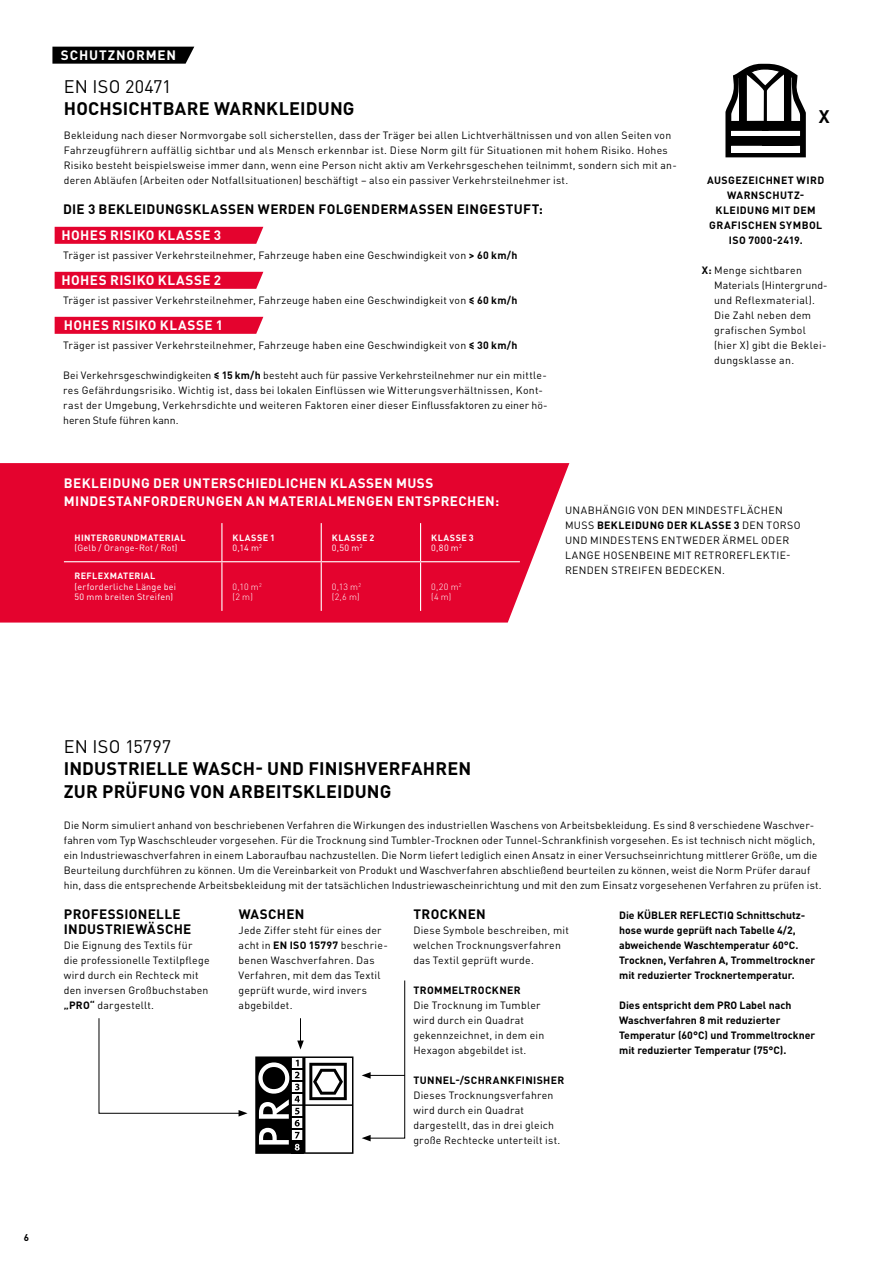
<style>
.page{position:relative;width:893px;height:1263px;background:#fff}
.page>*{position:absolute;margin:0;border:0;box-sizing:border-box;transform-origin:0 0}
.t1{font:700 18px/22.5px "DIN Pro";letter-spacing:.01em;color:#000}
.t2{font:18px "DIN Pro";letter-spacing:.005em;color:#000}
.t3{font:700 13.5px/18px "DIN Pro";letter-spacing:.025em;color:#fff}
.t4{font:700 13.5px/15px "DIN Pro";letter-spacing:.02em;color:#000}
.t5{font:700 13.5px "DIN Pro";letter-spacing:.065em;color:#fff}
.t6{font:10.5px/15px "DIN Pro";letter-spacing:.02em;color:#000}
.t7{font:700 10.5px/15px "DIN Pro";color:#000}
.t8{font:700 10.5px/15px "DIN Pro";letter-spacing:.04em;color:#000;text-align:center}
.t9{font:700 10.5px "DIN Pro";letter-spacing:.03em;color:#000}
.t10{font:700 10.5px "DIN Pro";letter-spacing:.035em;color:#000}
.t11{font:700 9.75px "DIN Pro";color:#000}
.t12{font:700 9px/10.5px "DIN Pro";letter-spacing:.04em;color:#fff}
.t13{font:9px/10.5px "DIN Pro";letter-spacing:.025em;color:#fff}
.t14{font:300 9px/10.5px "DIN Pro";color:#fff}
.s1{font-weight:700}
.s2{font-weight:400}
</style>
<div class="page">
<svg style="left:725px;top:64px;width:81px;height:93px"></svg>
<svg style="left:55px;top:227px;width:208px;height:17px;background:#e40933"></svg>
<svg style="left:55px;top:272px;width:208px;height:17px;background:#e40933"></svg>
<svg style="left:55px;top:317px;width:208px;height:17px;background:#e40933"></svg>
<div style="left:0;top:463px;width:569px;height:159px;background:#e4032e"></div>
<hr style="left:221px;top:523px;width:1px;height:38px;background:#fff">
<hr style="left:321px;top:523px;width:1px;height:38px;background:#fff">
<hr style="left:420px;top:523px;width:1px;height:38px;background:#fff">
<hr style="left:64px;top:561px;width:158px;height:1px;background:#fff">
<hr style="left:222px;top:561px;width:99px;height:1px;background:#fff">
<hr style="left:221px;top:562px;width:1px;height:49px;background:#fff">
<hr style="left:321px;top:561px;width:100px;height:1px;background:#fff">
<hr style="left:321px;top:562px;width:1px;height:49px;background:#fff">
<hr style="left:421px;top:561px;width:99px;height:1px;background:#fff">
<hr style="left:420px;top:562px;width:1px;height:49px;background:#fff">
<svg style="left:52px;top:47px;width:142px;height:17px;background:#0d0d0d"></svg>
<svg style="left:99px;top:1018px;width:149px;height:98px"></svg>
<svg style="left:297px;top:1018px;width:7px;height:31px"></svg>
<svg style="left:362px;top:980px;width:43px;height:161px"></svg>
<svg style="left:255px;top:1056px;width:98px;height:98px"></svg>
<p class="t5" style="left:61px;top:44px;width:117px">SCHUTZNORMEN</p>
<h1 class="t2" style="left:64px;top:72px;width:109px">EN ISO 20471</h1>
<h1 class="t1" style="left:64px;top:95px;width:292px">HOCHSICHTBARE WARNKLEIDUNG</h1>
<p class="t6" style="left:64px;top:126px;width:615px">Bekleidung nach dieser Normvorgabe soll sicherstellen, dass der Träger bei allen Lichtverhältnissen und von allen Seiten von Fahrzeugführern auffällig sichtbar und als Mensch erkennbar ist. Diese Norm gilt für Situationen mit hohem Risiko. Hohes Risiko besteht beispielsweise immer dann, wenn eine Person nicht aktiv am Verkehrsgeschehen teilnimmt, sondern sich mit an&shy;deren Abläufen (Arbeiten oder Notfallsituationen) beschäftigt – also ein passiver Verkehrsteilnehmer ist.</p>
<p class="t4" style="left:63px;top:200px;width:481px">DIE 3 BEKLEIDUNGSKLASSEN WERDEN FOLGENDERMASSEN EINGESTUFT:</p>
<p class="t3" style="left:62px;top:225px;width:161px">HOHES RISIKO KLASSE 3</p>
<p class="t6" style="left:63px;top:246px;width:456px">Träger ist passiver Verkehrsteilnehmer, Fahrzeuge haben eine Geschwindigkeit von <span class="s1">&gt; 60 km/h</span></p>
<p class="t3" style="left:62px;top:270px;width:161px">HOHES RISIKO KLASSE 2</p>
<p class="t6" style="left:63px;top:291px;width:456px">Träger ist passiver Verkehrsteilnehmer, Fahrzeuge haben eine Geschwindigkeit von <span class="s1">≤ 60 km/h</span></p>
<p class="t3" style="left:64px;top:315px;width:161px">HOHES RISIKO KLASSE 1</p>
<p class="t6" style="left:63px;top:336px;width:456px">Träger ist passiver Verkehrsteilnehmer, Fahrzeuge haben eine Geschwindigkeit von <span class="s1">≤ 30 km/h</span></p>
<p class="t6" style="left:63px;top:366px;width:486px">Bei Verkehrsgeschwindigkeiten <span class="s1">≤ 15 km/h</span> besteht auch für passive Verkehrsteilnehmer nur ein mittle&shy;res Gefährdungsrisiko. Wichtig ist, dass bei lokalen Einflüssen wie Witterungsverhältnissen, Kont&shy;rast der Umgebung, Verkehrsdichte und weiteren Faktoren einer dieser Einflussfaktoren zu einer hö&shy;heren Stufe führen kann.</p>
<h1 class="t1" style="left:819px;top:103px;width:12px">X</h1>
<p class="t8" style="left:707px;top:171px;width:119px">AUSGEZEICHNET WIRD<br>WARNSCHUTZ-<br>KLEIDUNG MIT DEM<br>GRAFISCHEN SYMBOL<br>ISO 7000-2419.</p>
<p class="t6" style="left:714px;top:261px;width:115px;text-indent:-12px"><span class="s1">X:</span> Menge sichtbaren<br>Materials (Hintergrund&shy;und Reflexmaterial).<br>Die Zahl neben dem grafischen Symbol (hier X) gibt die Beklei&shy;dungsklasse an.</p>
<p class="t3" style="left:64px;top:472px;width:437px">BEKLEIDUNG DER UNTERSCHIEDLICHEN KLASSEN MUSS<br>MINDESTANFORDERUNGEN AN MATERIALMENGEN ENTSPRECHEN:</p>
<p class="t12" style="left:75px;top:531px;width:113px">HINTERGRUNDMATERIAL</p>
<p class="t13" style="left:75px;top:542px;width:105px">(Gelb / Orange-Rot / Rot)</p>
<p class="t12" style="left:233px;top:531px;width:44px">KLASSE 1<br><span class="s2">0,14 m</span><sup>2</sup></p>
<p class="t12" style="left:332px;top:531px;width:44px">KLASSE 2<br><span class="s2">0,50 m</span><sup>2</sup></p>
<p class="t12" style="left:431px;top:531px;width:44px">KLASSE 3<br><span class="s2">0,80 m</span><sup>2</sup></p>
<p class="t12" style="left:75px;top:570px;width:82px">REFLEXMATERIAL</p>
<p class="t13" style="left:75px;top:580px;width:103px">(erforderliche Länge bei<br>50 mm breiten Streifen)</p>
<p class="t14" style="left:233px;top:580px;width:31px">0,10 m<sup>2 </sup>(2 m)</p>
<p class="t14" style="left:332px;top:580px;width:31px">0,13 m<sup>2 </sup>(2,6 m)</p>
<p class="t14" style="left:431px;top:580px;width:32px">0,20 m<sup>2 </sup>(4 m)</p>
<p class="t6" style="left:565px;top:501px;width:237px">UNABHÄNGIG VON DEN MINDESTFLÄCHEN MUSS <span class="s1">BEKLEIDUNG DER KLASSE 3</span> DEN TORSO UND MINDESTENS ENTWEDER ÄRMEL ODER LANGE HOSENBEINE MIT RETROREFLEKTIE-RENDEN STREIFEN BEDECKEN.</p>
<p class="t11" style="left:24px;top:1230px;width:7px">6</p>
<h1 class="t2" style="left:64px;top:732px;width:109px">EN ISO 15797</h1>
<h1 class="t1" style="left:64px;top:755px;width:409px">INDUSTRIELLE WASCH- UND FINISHVERFAHREN<br>ZUR PRÜFUNG VON ARBEITSKLEIDUNG</h1>
<p class="t6" style="left:64px;top:816px;width:759px">Die Norm simuliert anhand von beschriebenen Verfahren die Wirkungen des industriellen Waschens von Arbeitsbekleidung. Es sind 8 verschiedene Waschver&shy;fahren vom Typ Waschschleuder vorgesehen. Für die Trocknung sind Tumbler-Trocknen oder Tunnel-Schrankfinish vorgesehen. Es ist technisch nicht möglich, ein Industriewaschverfahren in einem Laboraufbau nachzustellen. Die Norm liefert lediglich einen Ansatz in einer Versuchseinrichtung mittlerer Größe, um die Beurteilung durchführen zu können. Um die Vereinbarkeit von Produkt und Waschverfahren abschließend beurteilen zu können, weist die Norm Prüfer darauf hin, dass die entsprechende Arbeitsbekleidung mit der tatsächlichen Industriewascheinrichtung und mit den zum Einsatz vorgesehenen Verfahren zu prüfen ist.</p>
<p class="t4" style="left:64px;top:905px;width:129px">PROFESSIONELLE<br>INDUSTRIEWÄSCHE</p>
<p class="t6" style="left:64px;top:936px;width:147px">Die Eignung des Textils für<br>die professionelle Textilpflege wird durch ein Rechteck mit den inversen Großbuchstaben <span class="s1">„PRO“</span> dargestellt.</p>
<p class="t4" style="left:239px;top:905px;width:67px">WASCHEN</p>
<p class="t6" style="left:239px;top:921px;width:151px">Jede Ziffer steht für eines der acht in <span class="s1">EN ISO 15797</span> beschrie&shy;benen Waschverfahren. Das<br>Verfahren, mit dem das Textil geprüft wurde, wird invers abgebildet.</p>
<p class="t4" style="left:413px;top:905px;width:74px">TROCKNEN</p>
<p class="t6" style="left:413px;top:921px;width:157px">Diese Symbole beschreiben, mit welchen Trocknungsverfahren das Textil geprüft wurde.</p>
<p class="t10" style="left:413px;top:981px;width:109px">TROMMELTROCKNER</p>
<p class="t6" style="left:413px;top:996px;width:132px">Die Trocknung im Tumbler wird durch ein Quadrat gekennzeichnet, in dem ein<br>Hexagon abgebildet ist.</p>
<p class="t9" style="left:413px;top:1071px;width:152px">TUNNEL-/SCHRANKFINISHER</p>
<p class="t6" style="left:413px;top:1086px;width:148px">Dieses Trocknungsverfahren wird durch ein Quadrat dargestellt, das in drei gleich große Rechtecke unterteilt ist.</p>
<p class="t7" style="left:619px;top:906px;width:198px">Die KÜBLER REFLECTIQ Schnittschutz&shy;hose wurde geprüft nach Tabelle 4/2, abweichende Waschtemperatur 60°C.<br>Trocknen, Verfahren A, Trommeltrockner mit reduzierter Trocknertemperatur.</p>
<p class="t7" style="left:619px;top:996px;width:198px">Dies entspricht dem PRO Label nach Waschverfahren 8 mit reduzierter Temperatur (60°C) und Trommeltrockner mit reduzierter Temperatur (75°C).</p>
</div>
